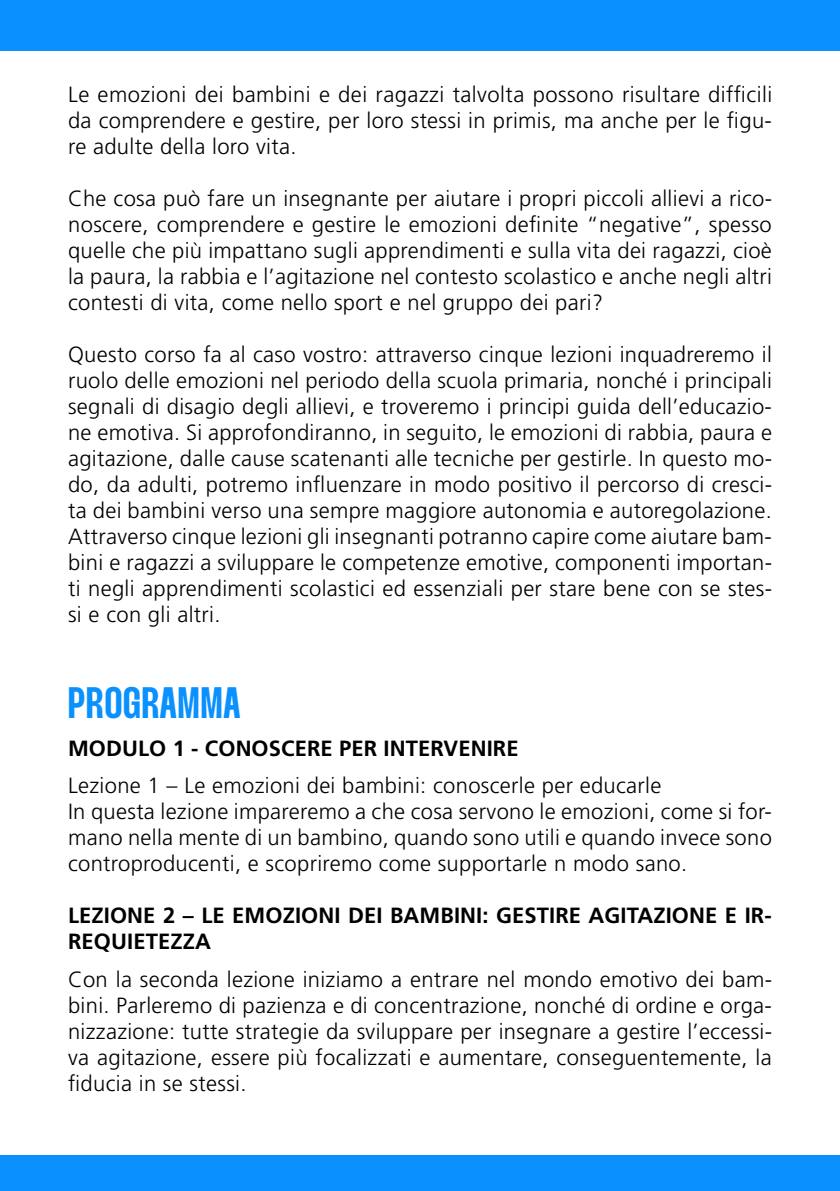
<style>
.page{position:relative;width:840px;height:1191px;background:#fff}
.page>*{position:absolute;margin:0;border:0;box-sizing:border-box;transform-origin:0 0}
.t1{font:44px "Thunder Semi Bold LC";letter-spacing:.025em;color:#0a91fe}
.t2{font:300 22px/26px "Frutiger LT Std";letter-spacing:.015em;color:#000;text-align:justify}
.t3{font:700 22px/26px "Frutiger LT Std";letter-spacing:.005em;color:#000}
</style>
<div class="page">
<div style="left:0;top:0;width:839px;height:51px;background:#0a91fe"></div>
<div style="left:0;top:1155px;width:839px;height:36px;background:#0a91fe"></div>
<p class="t2" style="left:68px;top:81px;width:705px">Le emozioni dei bambini e dei ragazzi talvolta possono risultare difficili da comprendere e gestire, per loro stessi in primis, ma anche per le figu&shy;re adulte della loro vita.</p>
<p class="t2" style="left:68px;top:185px;width:705px">Che cosa può fare un insegnante per aiutare i propri piccoli allievi a rico&shy;noscere, comprendere e gestire le emozioni definite “negative”, spesso quelle che più impattano sugli apprendimenti e sulla vita dei ragazzi, cioè la paura, la rabbia e l’agitazione nel contesto scolastico e anche negli altri contesti di vita, come nello sport e nel gruppo dei pari?</p>
<p class="t2" style="left:68px;top:341px;width:705px">Questo corso fa al caso vostro: attraverso cinque lezioni inquadreremo il ruolo delle emozioni nel periodo della scuola primaria, nonché i principali segnali di disagio degli allievi, e troveremo i principi guida dell’educazio&shy;ne emotiva. Si approfondiranno, in seguito, le emozioni di rabbia, paura e agitazione, dalle cause scatenanti alle tecniche per gestirle. In questo mo&shy;do, da adulti, potremo influenzare in modo positivo il percorso di cresci&shy;ta dei bambini verso una sempre maggiore autonomia e autoregolazione.<br>Attraverso cinque lezioni gli insegnanti potranno capire come aiutare bam&shy;bini e ragazzi a sviluppare le competenze emotive, componenti importan&shy;ti negli apprendimenti scolastici ed essenziali per stare bene con se stes&shy;si e con gli altri.</p>
<h1 class="t1" style="left:68px;top:679px;width:174px">PROGRAMMA</h1>
<p class="t3" style="left:68px;top:735px;width:452px">MODULO 1 - CONOSCERE PER INTERVENIRE</p>
<p class="t2" style="left:68px;top:773px;width:705px;text-align:left">Lezione 1 – Le emozioni dei bambini: conoscerle per educarle<br>In questa lezione impareremo a che cosa servono le emozioni, come si for&shy;mano nella mente di un bambino, quando sono utili e quando invece sono controproducenti, e scopriremo come supportarle n modo sano.</p>
<p class="t3" style="left:68px;top:902px;width:704px">LEZIONE 2 – LE EMOZIONI DEI BAMBINI: GESTIRE AGITAZIONE E IR-<br>REQUIETEZZA</p>
<p class="t2" style="left:68px;top:966px;width:705px">Con la seconda lezione iniziamo a entrare nel mondo emotivo dei bam&shy;bini. Parleremo di pazienza e di concentrazione, nonché di ordine e orga&shy;nizzazione: tutte strategie da sviluppare per insegnare a gestire l’eccessi&shy;va agitazione, essere più focalizzati e aumentare, conseguentemente, la fiducia in se stessi.</p>
</div>
